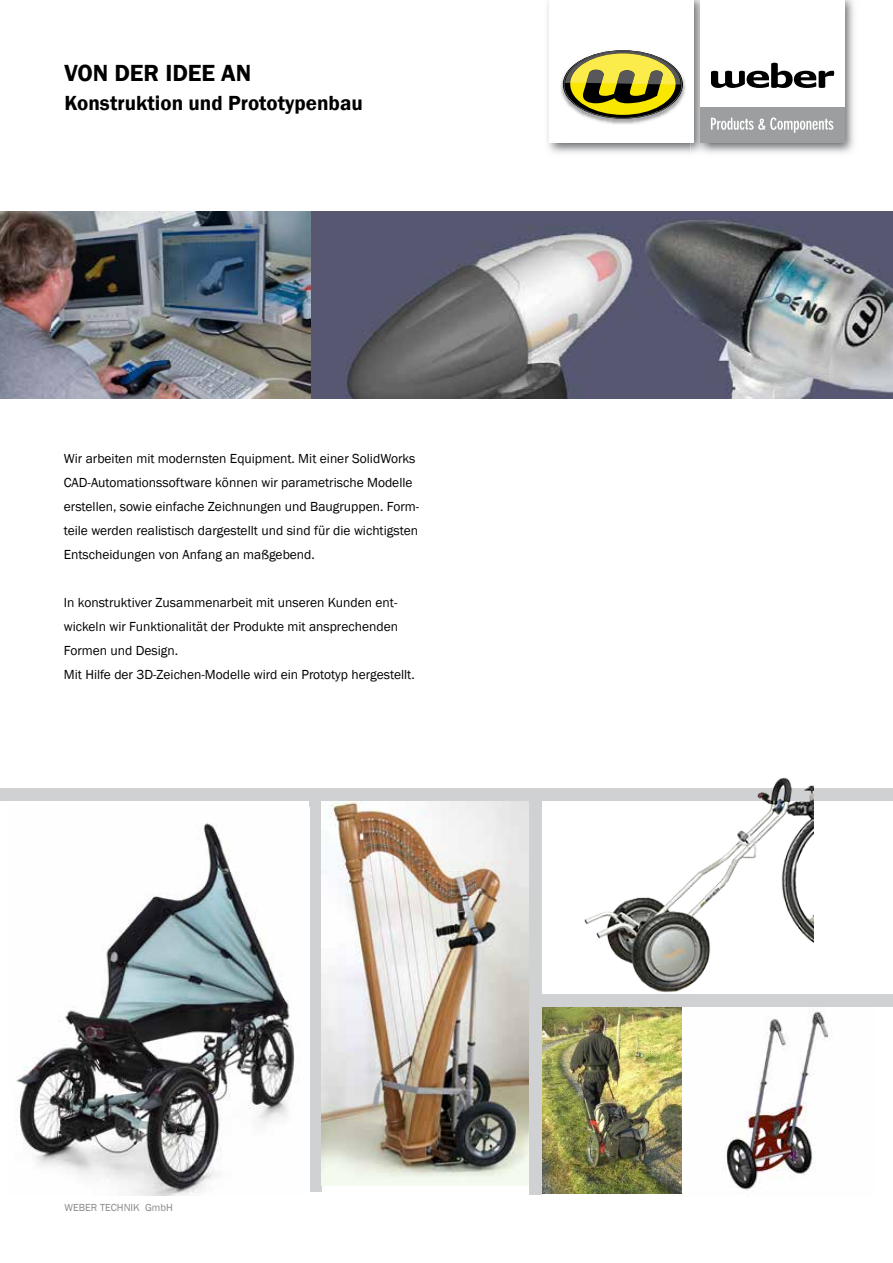
<style>
.page{position:relative;width:893px;height:1263px;background:#fff}
.page>*{position:absolute;margin:0;border:0;box-sizing:border-box;transform-origin:0 0}
.t1{font:600 24px "Franklin Gothic";color:#000}
.t2{font:600 21px "Franklin Gothic";color:#000}
.t3{font:13.5px/24px "Franklin Gothic";color:#000}
.t4{font:10.5px "Franklin Gothic";color:#87888a}
</style>
<div class="page">
<img style="left:547px;top:0;width:307px;height:153px">
<div style="left:550px;top:0;width:144px;height:143px;background:#fff"></div>
<img style="left:560px;top:50px;width:126px;height:74px">
<svg style="left:564px;top:51px;width:118px;height:67px;background:#aaa24c"></svg>
<div style="left:700px;top:0;width:144px;height:143px;background:#fff"></div>
<div style="left:700px;top:107px;width:144px;height:36px;background:#9c9e9f"></div>
<svg style="left:711px;top:117px;width:122px;height:16px"></svg>
<svg style="left:711px;top:63px;width:123px;height:25px"></svg>
<div style="left:309px;top:797px;width:13px;height:395px;background:#d0d1d2"></div>
<img style="left:322px;top:801px;width:207px;height:384px">
<img style="left:310px;top:211px;width:583px;height:188px">
<img style="left:16px;top:808px;width:294px;height:388px">
<img style="left:0;top:211px;width:310px;height:188px">
<img style="left:543px;top:1006px;width:139px;height:187px">
<img style="left:686px;top:1006px;width:189px;height:185px">
<div style="left:529px;top:795px;width:13px;height:400px;background:#d0d1d2"></div>
<div style="left:542px;top:994px;width:351px;height:12px;background:#d0d1d2"></div>
<div style="left:0;top:788px;width:893px;height:13px;background:#d0d1d2"></div>
<img style="left:584px;top:777px;width:230px;height:216px">
<h1 class="t1" style="left:65px;top:59px;width:188px">VON DER IDEE AN</h1>
<h2 class="t2" style="left:65px;top:90px;width:300px">Konstruktion und Prototypenbau</h2>
<p class="t3" style="left:64px;top:447px;width:357px">Wir arbeiten mit modernsten Equipment. Mit einer SolidWorks CAD-Automationssoftware können wir parametrische Modelle erstellen, sowie einfache Zeichnungen und Baugruppen. Form&shy;teile werden realistisch dargestellt und sind für die wichtigsten Entscheidungen von Anfang an maßgebend.</p>
<p class="t3" style="left:64px;top:591px;width:353px">In konstruktiver Zusammenarbeit mit unseren Kunden ent&shy;wickeln wir Funktionalität der Produkte mit ansprechenden Formen und Design.<br>Mit H ilfe der 3D-Zeichen-Modelle wird ein Prototyp hergestellt.</p>
<p class="t4" style="left:65px;top:1201px;width:110px">WEBER TECHNIK GmbH</p>
</div>
